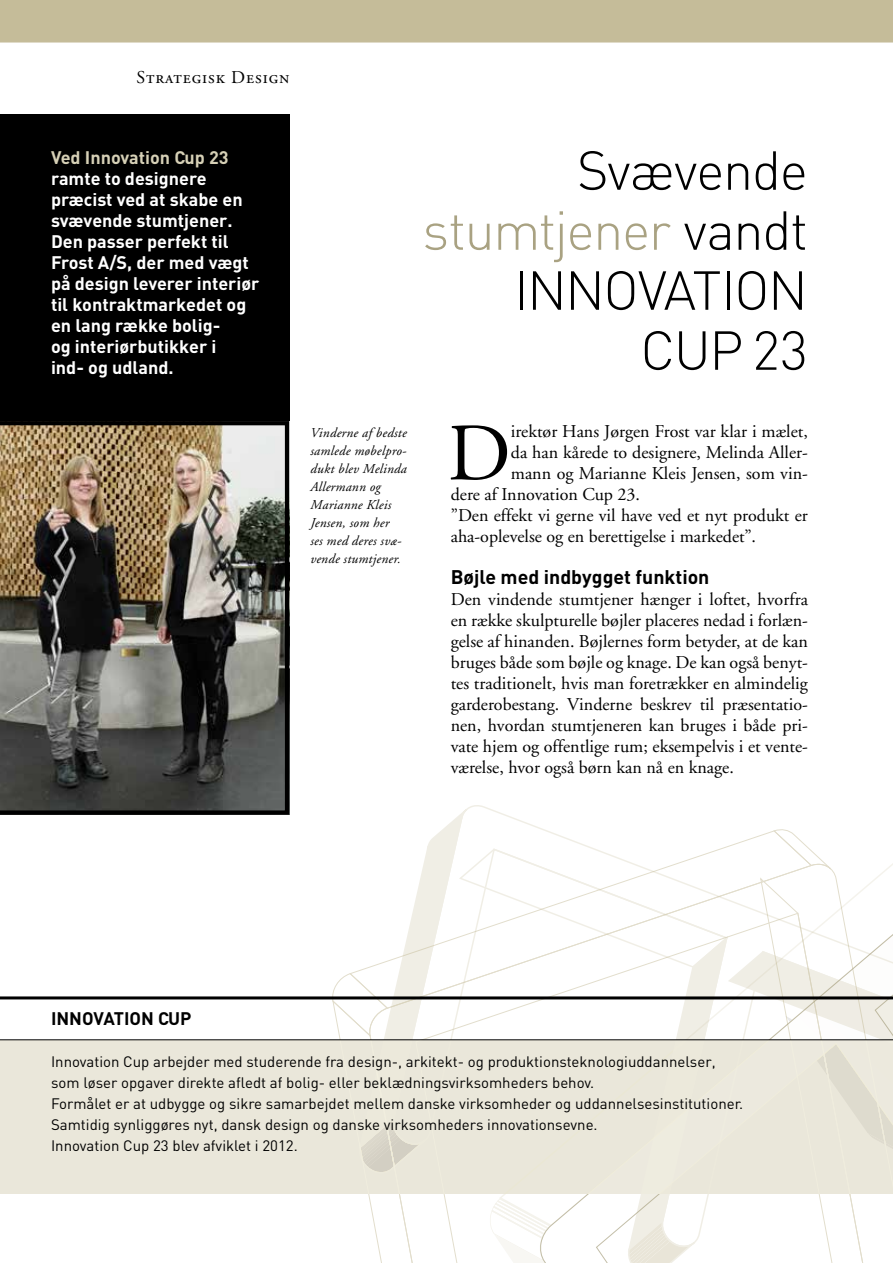
<style>
.page{position:relative;width:893px;height:1263px;background:#fff}
.page>*{position:absolute;margin:0;border:0;box-sizing:border-box;transform-origin:0 0}
.t1{font:81.3px "Adobe Garamond";color:#000}
.t2{font:300 54px/60px "DIN";letter-spacing:-.03em;color:#000;text-align:right}
.t3{font:700 19.5px "DIN";color:#000}
.t4{font:18px/21px "Adobe Garamond";color:#000;text-align:justify}
.t5{font:700 18px/21px "DIN";color:#fff}
.t6{font:700 18px "DIN";color:#d6d0b6}
.t7{font:18px "Adobe Garamond Regular SC";letter-spacing:.05em;color:#000}
.t8{font:700 18px "DIN";color:#000}
.t9{font:15px/21px "DIN";color:#000}
.t10{font:italic 13.5px/18px "Adobe Garamond";letter-spacing:.02em;color:#000}
.s1{color:#a9a282}
</style>
<div class="page">
<svg style="left:331px;top:807px;width:209px;height:456px"></svg>
<svg style="left:540px;top:828px;width:353px;height:435px"></svg>
<div style="left:0;top:1040px;width:893px;height:153px;background:#eae7da"></div>
<hr style="left:0;top:996px;width:893px;height:3px;background:#000">
<hr style="left:0;top:1039px;width:893px;height:1px;background:#000">
<div style="left:0;top:114px;width:289px;height:317px;background:#000"></div>
<div style="left:0;top:0;width:893px;height:43px;background:#c5bc99"></div>
<img style="left:0;top:421px;width:289px;height:394px">
<p class="t7" style="left:137px;top:68px;width:155px">Strategisk Design</p>
<p class="t6" style="left:51px;top:146px;width:179px">Ved Innovation Cup 23</p>
<p class="t5" style="left:51px;top:167px;width:210px">ramte to designere præcist ved at skabe en svævende stumtjener.<br>Den passer perfekt til<br>Frost A/S, der med vægt på design leverer interiør til kontraktmarkedet og en lang række bolig-<br>og interiørbutikker i<br>ind- og udland.</p>
<h2 class="t2" style="left:422px;top:140px;width:387px">Svævende <span class="s1">stumtjener</span> vandt<br>Innovation<br>Cup 23</h2>
<p class="t10" style="left:310px;top:424px;width:98px">Vinderne af bedste samlede møbelpro&shy;dukt blev Melinda<br>Allermann og<br>Marianne Kleis<br>Jensen, som her<br>ses med deres svæ&shy;vende stumtjener.</p>
<h1 class="t1" style="left:447px;top:410px;width:65px">D</h1>
<p class="t4" style="left:511px;top:422px;width:299px">irektør Hans Jørgen Frost var klar i mælet,</p>
<p class="t4" style="left:511px;top:443px;width:299px">da han kårede to designere, Melinda Aller-</p>
<p class="t4" style="left:511px;top:464px;width:299px">mann og Marianne Kleis Jensen, som vin-</p>
<p class="t4" style="left:451px;top:485px;width:191px">dere af Innovation Cup 23.</p>
<p class="t4" style="left:451px;top:506px;width:359px">”Den effekt vi gerne vil have ved et nyt produkt er</p>
<p class="t4" style="left:451px;top:527px;width:307px">aha-oplevelse og en berettigelse i markedet”.</p>
<p class="t3" style="left:451px;top:564px;width:260px">Bøjle med indbygget funktion</p>
<p class="t4" style="left:451px;top:590px;width:359px">Den vindende stumtjener hænger i loftet, hvorfra en række skulpturelle bøjler placeres nedad i forlæn&shy;gelse af hinanden. Bøjlernes form betyder, at de kan bruges både som bøjle og knage. De kan også benyt&shy;tes traditionelt, hvis man foretrækker en almindelig garderobestang. Vinderne beskrev til præsentatio&shy;nen, hvordan stumtjeneren kan bruges i både pri&shy;vate hjem og offentlige rum; eksempelvis i et vente&shy;værelse, hvor også børn kan nå en knage.</p>
<p class="t8" style="left:51px;top:1007px;width:142px">Innovation Cup</p>
<p class="t9" style="left:51px;top:1051px;width:694px">Innovation Cup arbejder med studerende fra design-, arkitekt- og produktionsteknologiuddannelser, som løser opgaver direkte afledt af bolig- eller beklædningsvirksomheders behov.<br>Formålet er at udbygge og sikre samarbejdet mellem danske virksomheder og uddannelsesinstitutioner.<br>Samtidig synliggøres nyt, dansk design og danske virksomheders innovationsevne.<br>Innovation Cup 23 blev afviklet i 2012.</p>
</div>
